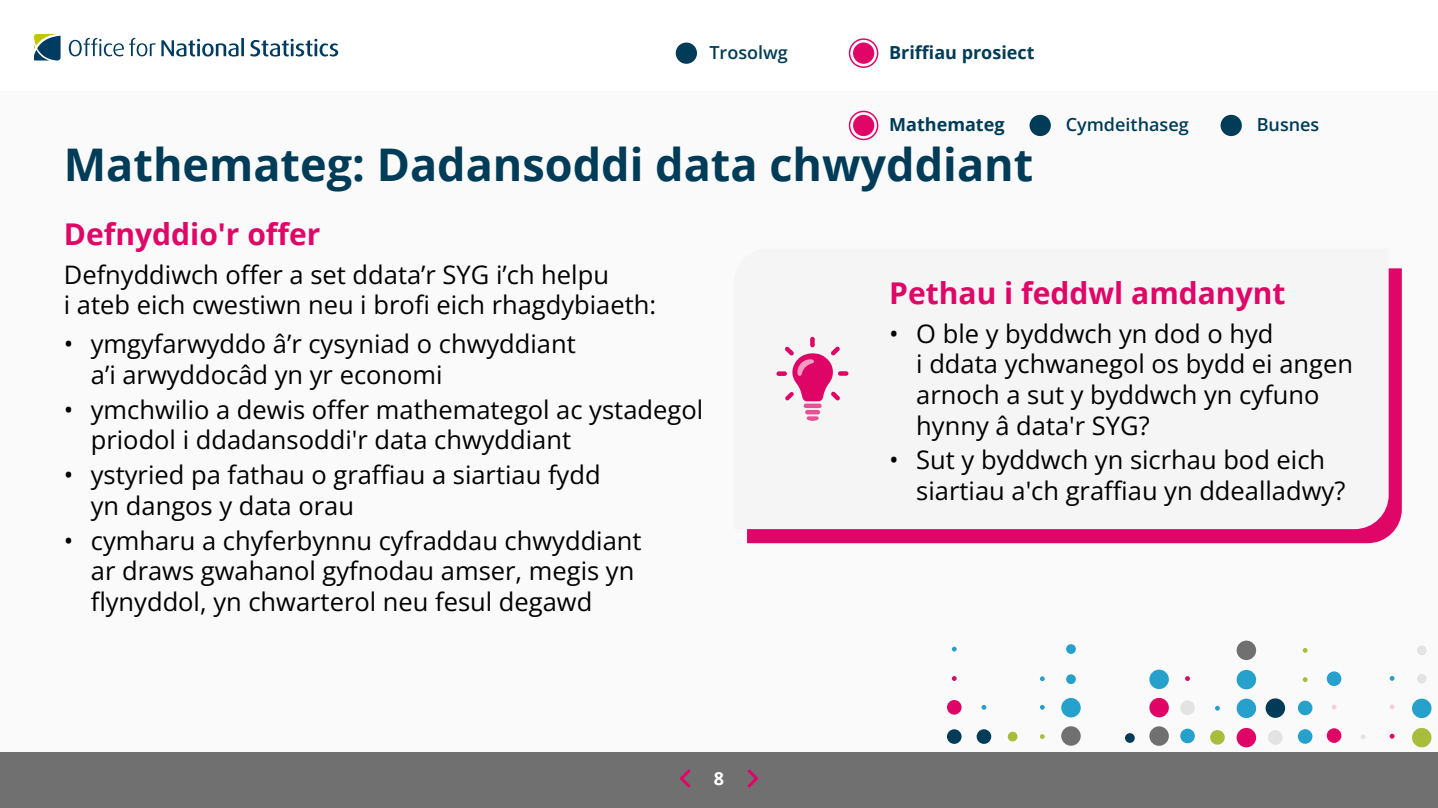
<style>
.page{position:relative;width:1438px;height:808px;background:#fff}
.page>*{position:absolute;margin:0;border:0;box-sizing:border-box;transform-origin:0 0}
.t1{font:700 45px "Open Sans";color:#003c57}
.t2{font:700 30px "Open Sans";color:#df0667}
.t3{font:25.5px/30.6px "Open Sans";color:#000}
.t4{font:600 18px "Open Sans";color:#003c57}
.t5{font:700 18px "Open Sans";color:#003c57}
.t6{font:700 18px "Open Sans";color:#fff}
</style>
<div class="page">
<div style="left:0;top:91px;width:1437px;height:674px;background:#fafafa"></div>
<div style="left:946px;top:700px;width:15px;height:14px;background:#de0566;border-radius:50%"></div>
<svg style="left:951px;top:676px;width:5px;height:5px"></svg>
<div style="left:946px;top:729px;width:15px;height:15px;background:#003b57;border-radius:50%"></div>
<div style="left:976px;top:729px;width:15px;height:15px;background:#003b57;border-radius:50%"></div>
<svg style="left:981px;top:705px;width:5px;height:5px"></svg>
<svg style="left:951px;top:647px;width:5px;height:4px"></svg>
<div style="left:1007px;top:732px;width:10px;height:9px;background:#a8bd3b;border-radius:50%"></div>
<svg style="left:1039px;top:734px;width:5px;height:5px"></svg>
<svg style="left:1039px;top:705px;width:5px;height:5px"></svg>
<svg style="left:1039px;top:676px;width:5px;height:5px"></svg>
<div style="left:1061px;top:726px;width:19px;height:20px;background:#707070;border-radius:50%"></div>
<div style="left:1061px;top:698px;width:19px;height:19px;background:#26a1cc;border-radius:50%"></div>
<div style="left:1066px;top:644px;width:9px;height:10px;background:#26a1cc;border-radius:50%"></div>
<div style="left:1066px;top:674px;width:9px;height:10px;background:#26a1cc;border-radius:50%"></div>
<div style="left:1124px;top:733px;width:10px;height:10px;background:#003b57;border-radius:50%"></div>
<div style="left:1149px;top:698px;width:19px;height:19px;background:#de0566;border-radius:50%"></div>
<div style="left:1149px;top:670px;width:19px;height:19px;background:#26a1cc;border-radius:50%"></div>
<div style="left:1149px;top:726px;width:19px;height:20px;background:#707070;border-radius:50%"></div>
<svg style="left:1185px;top:676px;width:4px;height:5px"></svg>
<div style="left:1180px;top:729px;width:14px;height:14px;background:#26a1cc;border-radius:50%"></div>
<div style="left:1180px;top:700px;width:14px;height:15px;background:#e3e3e3;border-radius:50%"></div>
<svg style="left:1215px;top:706px;width:4px;height:5px"></svg>
<div style="left:1209px;top:730px;width:15px;height:15px;background:#a8bd3b;border-radius:50%"></div>
<div style="left:1236px;top:641px;width:19px;height:19px;background:#707070;border-radius:50%"></div>
<div style="left:1236px;top:670px;width:19px;height:19px;background:#26a1cc;border-radius:50%"></div>
<div style="left:1236px;top:699px;width:19px;height:19px;background:#26a1cc;border-radius:50%"></div>
<div style="left:1236px;top:728px;width:19px;height:19px;background:#de0566;border-radius:50%"></div>
<div style="left:1265px;top:698px;width:19px;height:20px;background:#003b57;border-radius:50%"></div>
<div style="left:1267px;top:730px;width:15px;height:15px;background:#e3e3e3;border-radius:50%"></div>
<svg style="left:1302px;top:648px;width:5px;height:5px"></svg>
<svg style="left:1302px;top:677px;width:5px;height:5px"></svg>
<div style="left:1297px;top:729px;width:15px;height:15px;background:#26a1cc;border-radius:50%"></div>
<div style="left:1297px;top:701px;width:15px;height:14px;background:#26a1cc;border-radius:50%"></div>
<div style="left:1326px;top:671px;width:15px;height:15px;background:#26a1cc;border-radius:50%"></div>
<div style="left:1326px;top:728px;width:15px;height:15px;background:#de0566;border-radius:50%"></div>
<svg style="left:1331px;top:705px;width:5px;height:4px"></svg>
<svg style="left:1361px;top:734px;width:4px;height:5px"></svg>
<svg style="left:1389px;top:734px;width:5px;height:5px"></svg>
<svg style="left:1389px;top:704px;width:5px;height:5px"></svg>
<svg style="left:1389px;top:676px;width:5px;height:5px"></svg>
<div style="left:1416px;top:645px;width:10px;height:10px;background:#e3e3e3;border-radius:50%"></div>
<div style="left:1416px;top:674px;width:10px;height:9px;background:#e3e3e3;border-radius:50%"></div>
<div style="left:1411px;top:699px;width:20px;height:19px;background:#26a1cc;border-radius:50%"></div>
<div style="left:1411px;top:728px;width:20px;height:19px;background:#a8bd3b;border-radius:50%"></div>
<svg style="left:69px;top:38px;width:175px;height:19px"></svg>
<svg style="left:250px;top:39px;width:88px;height:18px"></svg>
<svg style="left:34px;top:34px;width:27px;height:27px"></svg>
<div style="left:675px;top:43px;width:22px;height:21px;background:#003c57;border-radius:50%"></div>
<div style="left:853px;top:43px;width:21px;height:21px;background:#df0667;border-radius:50%"></div>
<div style="left:853px;top:115px;width:21px;height:21px;background:#df0667;border-radius:50%"></div>
<div style="left:1029px;top:115px;width:21px;height:21px;background:#003c57;border-radius:50%"></div>
<div style="left:1220px;top:115px;width:21px;height:21px;background:#003c57;border-radius:50%"></div>
<div style="left:848px;top:38px;width:30px;height:30px;border:2px solid #df0667;border-radius:50%"></div>
<div style="left:848px;top:111px;width:30px;height:29px;border:2px solid #df0667;border-radius:50%"></div>
<div style="left:0;top:753px;width:1437px;height:55px;background:#707071"></div>
<svg style="left:747px;top:769px;width:11px;height:19px"></svg>
<svg style="left:680px;top:769px;width:10px;height:19px"></svg>
<svg style="left:747px;top:268px;width:654px;height:275px;fill:#df0667"></svg>
<svg style="left:747px;top:268px;width:641px;height:261px"></svg>
<div style="left:776px;top:371px;width:10px;height:5px;background:#de0566;border-radius:2px"></div>
<svg style="left:810px;top:337px;width:4px;height:10px"></svg>
<div style="left:837px;top:371px;width:11px;height:5px;background:#de0566;border-radius:2px"></div>
<hr style="left:803px;top:404px;width:18px;height:4px;background:#e85294;border-radius:2px">
<hr style="left:805px;top:410px;width:15px;height:4px;background:#e85294;border-radius:2px">
<svg style="left:784px;top:346px;width:56px;height:55px"></svg>
<svg style="left:806px;top:416px;width:12px;height:5px"></svg>
<p class="t4" style="left:709px;top:40px;width:80px">Trosolwg</p>
<p class="t5" style="left:889px;top:39px;width:147px">Briffiau prosiect</p>
<p class="t5" style="left:889px;top:112px;width:117px">Mathemateg</p>
<p class="t4" style="left:1065px;top:112px;width:124px">Cymdeithaseg</p>
<p class="t4" style="left:1256px;top:112px;width:64px">Busnes</p>
<h1 class="t1" style="left:64px;top:133px;width:970px">Mathemateg: Dadansoddi data chwyddiant</h1>
<p class="t2" style="left:64px;top:212px;width:258px">Defnyddio'r offer</p>
<p class="t3" style="left:64px;top:258px;width:594px">Defnyddiwch offer a set ddata’r SYG i’ch helpu<br>i ateb eich cwestiwn neu i brofi eich rhagdybiaeth:</p>
<p class="t3" style="left:91px;top:328px;width:486px;text-indent:-27px">• ymgyfarwyddo â’r cysyniad o chwyddiant a’i arwyddocâd yn yr economi</p>
<p class="t3" style="left:91px;top:394px;width:613px;text-indent:-27px">• ymchwilio a dewis offer mathemategol ac ystadegol priodol i ddadansoddi'r data chwyddiant</p>
<p class="t3" style="left:91px;top:459px;width:511px;text-indent:-27px">• ystyried pa fathau o graffiau a siartiau fydd yn dangos y data orau</p>
<p class="t3" style="left:91px;top:524px;width:552px;text-indent:-27px">• cymharu a chyferbynnu cyfraddau chwyddiant ar draws gwahanol gyfnodau amser, megis yn flynyddol, yn chwarterol neu fesul degawd</p>
<p class="t6" style="left:713px;top:765px;width:12px">8</p>
<p class="t2" style="left:889px;top:272px;width:398px">Pethau i feddwl amdanynt</p>
<p class="t3" style="left:916px;top:317px;width:438px;text-indent:-27px">• O ble y byddwch yn dod o hyd<br>i ddata ychwanegol os bydd ei angen arnoch a sut y byddwch yn cyfuno hynny â data'r SYG?</p>
<p class="t3" style="left:916px;top:444px;width:430px;text-indent:-27px">• Sut y byddwch yn sicrhau bod eich siartiau a'ch graffiau yn ddealladwy?</p>
</div>
